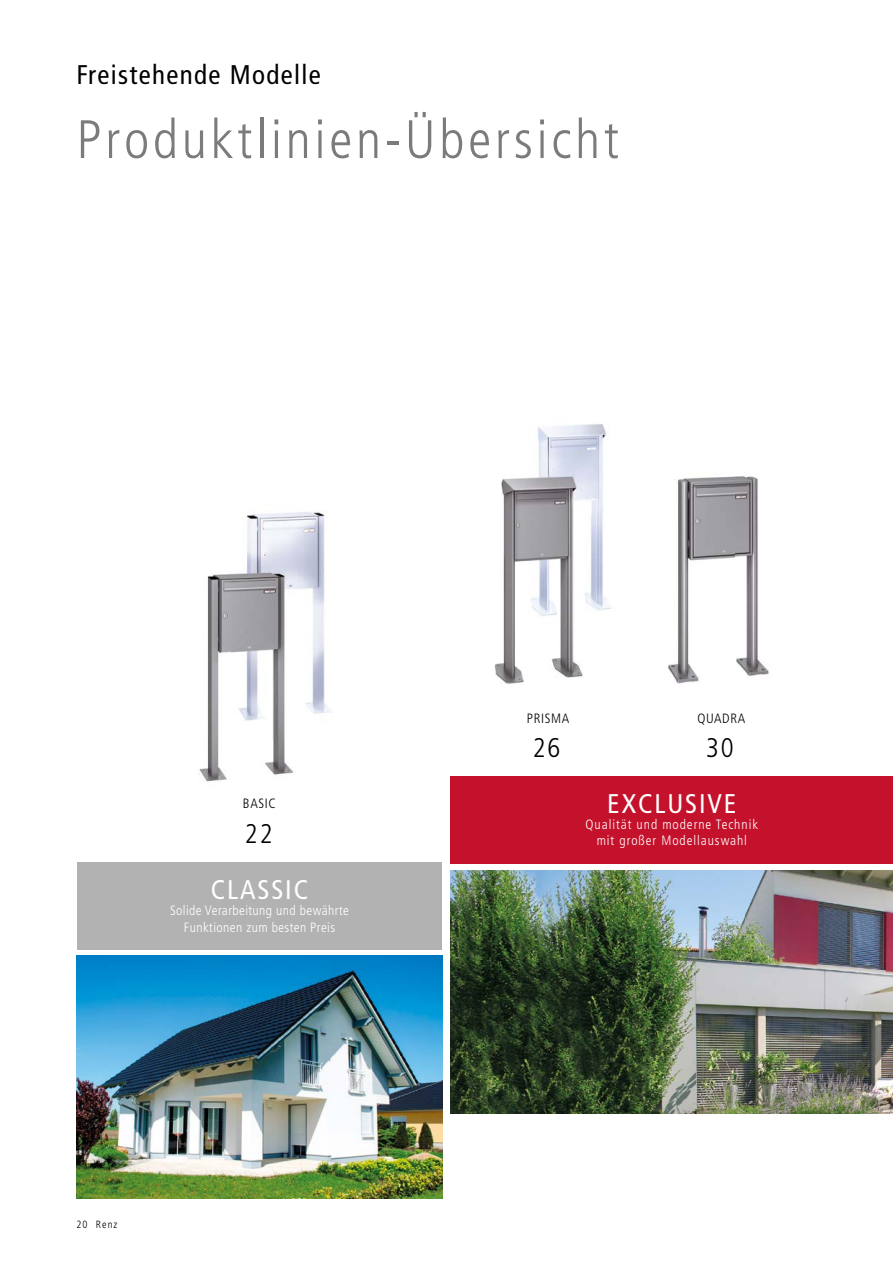
<style>
.page{position:relative;width:893px;height:1263px;background:#fff}
.page>*{position:absolute;margin:0;border:0;box-sizing:border-box;transform-origin:0 0}
.t1{font:300 condensed 54px "Frutiger LT";letter-spacing:.07em;color:#7c7b7b}
.t2{font:condensed 27px "Frutiger LT";letter-spacing:.05em;color:#000}
.t3{font:condensed 27px "Frutiger LT";letter-spacing:.07em;color:#fff}
.t4{font:300 condensed 27px "Frutiger LT";color:#000}
.t5{font:300 condensed 13.5px/16.2px "Frutiger LT";letter-spacing:.03em;color:#fff;text-align:center}
.t6{font:300 condensed 13.5px/16.2px "Frutiger LT";letter-spacing:.07em;color:#fff;text-align:center}
.t7{font:300 condensed 13.5px "Frutiger LT";letter-spacing:.05em;color:#000}
.t8{font:300 condensed 10.5px "Frutiger LT";letter-spacing:.1em;color:#000}
</style>
<div class="page">
<div style="left:78px;top:862px;width:364px;height:87px;background:#b3b2b2"></div>
<div style="left:451px;top:776px;width:442px;height:87px;background:#c5122c"></div>
<img style="left:77px;top:956px;width:365px;height:242px">
<img style="left:451px;top:871px;width:442px;height:242px">
<img style="left:247px;top:512px;width:57px;height:78px">
<img style="left:304px;top:512px;width:26px;height:202px">
<img style="left:537px;top:424px;width:70px;height:90px">
<img style="left:585px;top:514px;width:27px;height:97px">
<img style="left:199px;top:573px;width:33px;height:209px">
<img style="left:265px;top:740px;width:29px;height:35px">
<img style="left:232px;top:571px;width:64px;height:169px">
<img style="left:495px;top:478px;width:29px;height:206px">
<img style="left:551px;top:657px;width:32px;height:21px">
<img style="left:518px;top:474px;width:66px;height:183px">
<img style="left:668px;top:476px;width:101px;height:208px">
<h2 class="t2" style="left:77px;top:59px;width:246px">Freistehende Modelle</h2>
<h1 class="t1" style="left:77px;top:109px;width:544px">Produktlinien-Übersicht</h1>
<p class="t7" style="left:527px;top:710px;width:44px">PRISMA</p>
<p class="t7" style="left:697px;top:710px;width:49px">QUADRA</p>
<p class="t7" style="left:243px;top:796px;width:34px">BASIC</p>
<h2 class="t4" style="left:245px;top:818px;width:29px">22</h2>
<h2 class="t3" style="left:211px;top:874px;width:99px">CLASSIC</h2>
<p class="t5" style="left:170px;top:903px;width:180px">Solide Verarbeitung und bewährte<br>Funktionen zum besten Preis</p>
<p class="t8" style="left:77px;top:1219px;width:42px">20 Renz</p>
<h2 class="t4" style="left:533px;top:733px;width:29px">26</h2>
<h2 class="t4" style="left:706px;top:733px;width:29px">30</h2>
<h2 class="t3" style="left:607px;top:787px;width:131px">EXCLUSIVE</h2>
<p class="t6" style="left:586px;top:816px;width:174px">Qualität und moderne Technik mit großer Modellauswahl</p>
</div>
